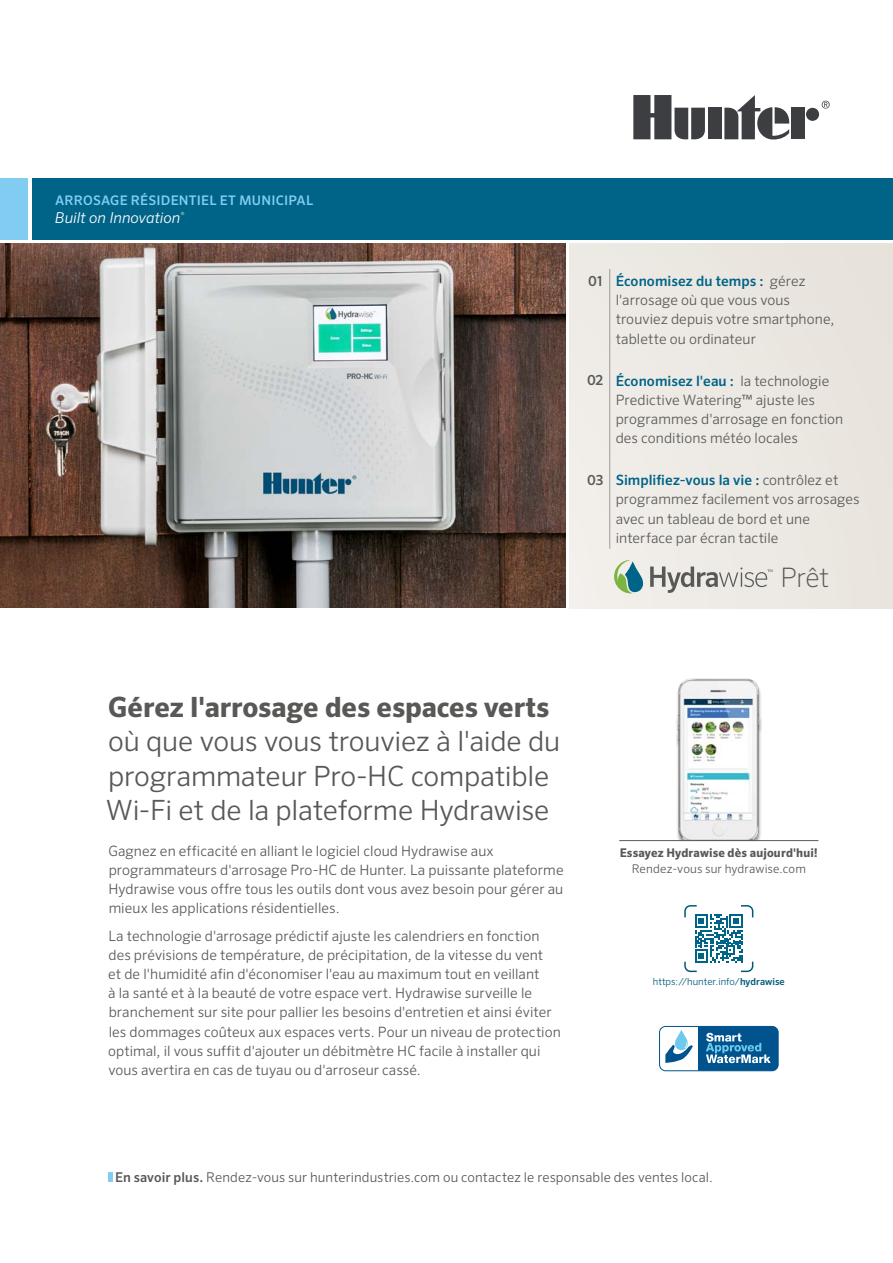
<style>
.page{position:relative;width:893px;height:1263px;background:#fff}
.page>*{position:absolute;margin:0;border:0;box-sizing:border-box;transform-origin:0 0}
.t1{font:300 27.9px/34.5px "Sero Pro";letter-spacing:-.01em;color:#585956}
.t2{font:700 27.9px "Sero Pro";letter-spacing:-.005em;color:#585956}
.t3{font:200 26.85px "Sero Pro";color:#585956}
.t4{font:italic 300 15px "Sero Pro";color:#fff}
.t5{font:300 14.25px/19px "Sero Pro";letter-spacing:.005em;color:#585956}
.t6{font:300 13.5px "Sero Pro";letter-spacing:.005em;color:#585956}
.t7{font:500 13.2px "Sero Pro";letter-spacing:.015em;color:#81cdf2}
.t8{font:700 12px "Sero Pro";letter-spacing:.01em;color:#585956}
.t9{font:300 12px "Sero Pro";letter-spacing:.01em;color:#585956}
.t10{font:300 9.75px "Sero Pro";color:#005978}
.s1{font-weight:500;font-size:13.8px}
.s2{font-weight:500;color:#006488}
.s3{font-weight:400}
.s4{font-weight:500}
</style>
<div class="page">
<div style="left:569px;top:244px;width:324px;height:364px;background:#ece8e3"></div>
<svg style="left:822px;top:101px;width:8px;height:8px"></svg>
<div style="left:708px;top:108px;width:13px;height:31px;background:#3c3e41"></div>
<div style="left:806px;top:108px;width:13px;height:13px;background:#3c3e41;border-radius:50%"></div>
<div style="left:791px;top:108px;width:14px;height:31px;background:#3c3e41"></div>
<svg style="left:724px;top:95px;width:66px;height:45px"></svg>
<svg style="left:633px;top:95px;width:72px;height:45px"></svg>
<div style="left:32px;top:178px;width:861px;height:61px;background:#006488"></div>
<div style="left:0;top:178px;width:28px;height:61px;background:#81cdf2"></div>
<hr style="left:108px;top:1172px;width:4px;height:10px;background:#81cdf2">
<hr style="left:609px;top:269px;width:1px;height:100px;background:#9c9896">
<hr style="left:609px;top:369px;width:1px;height:99px;background:#9c9896">
<hr style="left:609px;top:468px;width:1px;height:81px;background:#9c9896">
<img style="left:0;top:243px;width:565px;height:364px">
<svg style="left:650px;top:566px;width:123px;height:27px"></svg>
<svg style="left:614px;top:560px;width:29px;height:33px"></svg>
<img style="left:676px;top:679px;width:86px;height:161px">
<hr style="left:619px;top:840px;width:199px;height:1px;background:#585956">
<svg style="left:665px;top:1026px;width:113px;height:45px"></svg>
<svg style="left:684px;top:905px;width:69px;height:67px"></svg>
<p class="t7" style="left:55px;top:192px;width:260px">ARROSAGE RÉSIDENTIEL ET MUNICIPAL</p>
<p class="t4" style="left:55px;top:208px;width:131px">Built on Innovation<sup>®</sup></p>
<p class="t5" style="left:616px;top:271px;width:220px;text-indent:-28px"><span class="s1">01</span> <span class="s2">Économisez du temps :</span> gérez l'arrosage où que vous vous trouviez depuis votre smartphone, tablette ou ordinateur</p>
<p class="t5" style="left:616px;top:371px;width:229px;text-indent:-29px"><span class="s1">02</span> <span class="s2">Économisez l'eau :</span> la technologie Predictive Watering<span class="s3">™</span> ajuste les programmes d'arrosage en fonction des conditions météo locales</p>
<p class="t5" style="left:616px;top:471px;width:245px;text-indent:-29px"><span class="s1">03</span> <span class="s2">Simplifiez-vous la vie :</span> contrôlez et programmez facilement vos arrosages avec un tableau de bord et une interface par écran tactile</p>
<h2 class="t3" style="left:780px;top:562px;width:50px">Prêt</h2>
<h1 class="t2" style="left:108px;top:690px;width:443px">Gérez l'arrosage des espaces verts</h1>
<h1 class="t1" style="left:106px;top:724px;width:456px">où que vous vous trouviez à l'aide du programmateur Pro-HC compatible<br>Wi-Fi et de la plateforme Hydrawise</h1>
<p class="t5" style="left:108px;top:841px;width:457px">Gagnez en efficacité en alliant le logiciel cloud Hydrawise aux programmateurs d'arrosage Pro-HC de Hunter. La puissante plateforme Hydrawise vous offre tous les outils dont vous avez besoin pour gérer au mieux les applications résidentielles.</p>
<p class="t5" style="left:108px;top:926px;width:454px">La technologie d'arrosage prédictif ajuste les calendriers en fonction des prévisions de température, de précipitation, de la vitesse du vent<br>et de l'humidité afin d'économiser l'eau au maximum tout en veillant<br>à la santé et à la beauté de votre espace vert. Hydrawise surveille le branchement sur site pour pallier les besoins d'entretien et ainsi éviter les dommages coûteux aux espaces verts. Pour un niveau de protection optimal, il vous suffit d'ajouter un débitmètre HC facile à installer qui vous avertira en cas de tuyau ou d'arroseur cassé.</p>
<p class="t8" style="left:620px;top:845px;width:200px">Essayez Hydrawise dès aujourd'hui!</p>
<p class="t9" style="left:632px;top:861px;width:176px">Rendez-vous sur hydrawise.com</p>
<p class="t10" style="left:653px;top:976px;width:134px">https://hunter.info/<span class="s4">hydrawise</span></p>
<p class="t6" style="left:115px;top:1169px;width:599px"><span class="s4">En savoir plus.</span> Rendez-vous sur hunterindustries.com ou contactez le responsable des ventes local.</p>
</div>
